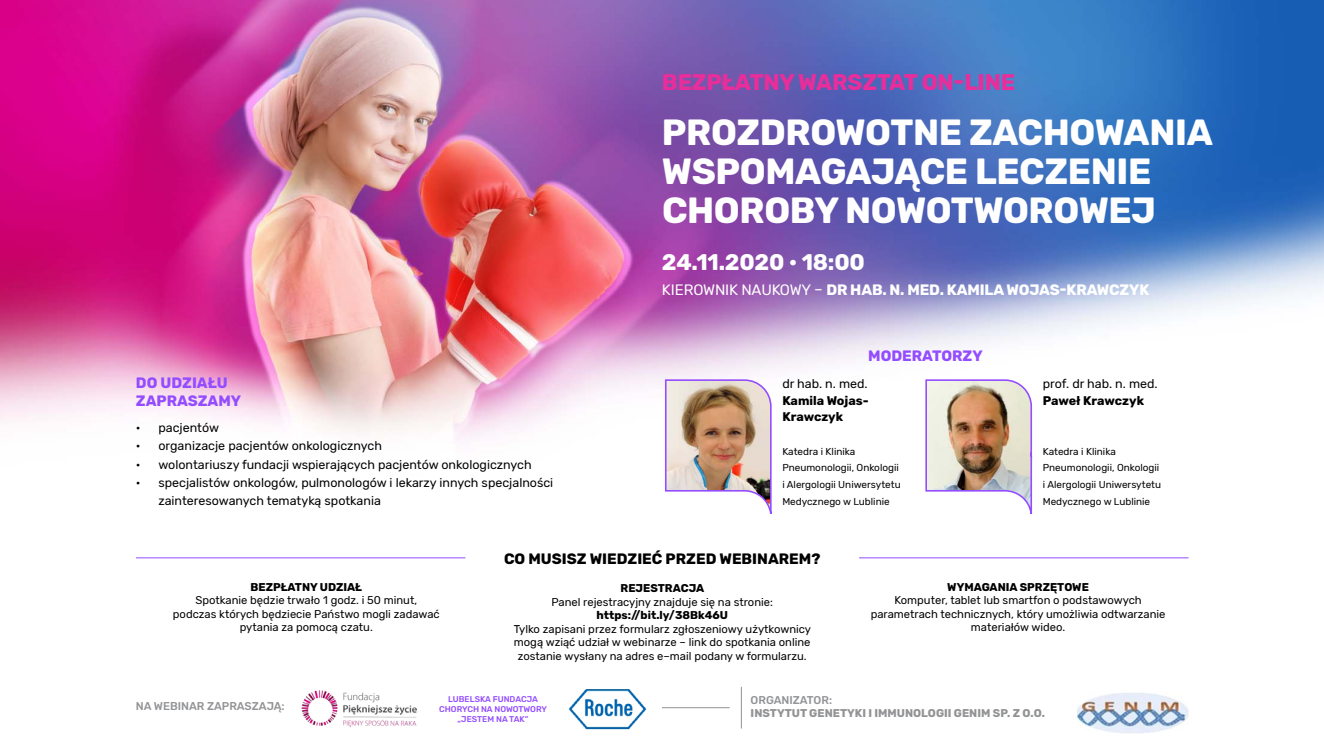
<style>
.page{position:relative;width:1324px;height:745px;background:#fff}
.page>*{position:absolute;margin:0;border:0;box-sizing:border-box;transform-origin:0 0}
.t1{font:700 36.25px/38.8px "Rubik";letter-spacing:-.01em;color:#fff}
.t2{font:700 22.5px "Rubik";letter-spacing:-.01em;color:#e92d9b}
.t3{font:700 22.5px "Rubik";letter-spacing:-.01em;color:#fff}
.t4{font:700 15px "Rubik";letter-spacing:-.01em;color:#fff}
.t5{font:700 15px "Rubik";color:#000}
.t6{font:700 15px/17.5px "Rubik";color:#934cff}
.t7{font:12.5px/18px "Rubik";color:#000}
.t8{font:700 12.5px/16.6px "Rubik";color:#000}
.t9{font:11.25px/13.5px "Rubik";color:#000;text-align:center}
.t10{font:700 11.25px "Rubik";color:#000}
.t11{font:700 11.25px "Rubik";color:#929395}
.t12{font:500 11.25px "Rubik";color:#929395}
.t13{font:10px/16.6px "Rubik";color:#000}
.t14{font:500 8.38px/10px "Rubik";color:#934cff;text-align:center}
.s1{font-weight:400}
</style>
<div class="page">
<img style="left:0;top:0;width:1323px;height:734px">
<svg style="left:136px;top:655px;width:1052px;height:13px"></svg>
<img style="left:1076px;top:691px;width:112px;height:41px">
<hr style="left:741px;top:686px;width:1px;height:42px;background:#929395">
<img style="left:924px;top:378px;width:108px;height:135px">
<div style="left:489px;top:558px;width:345px;height:104px;background:#fff;border-radius:15px"></div>
<div style="left:843px;top:558px;width:345px;height:104px;background:#fff;border-radius:15px"></div>
<div style="left:136px;top:558px;width:344px;height:104px;background:#fff;border-radius:15px"></div>
<img style="left:664px;top:378px;width:108px;height:135px">
<hr style="left:662px;top:707px;width:67px;height:1px;background:#929395">
<img style="left:568px;top:688px;width:79px;height:42px">
<hr style="left:136px;top:557px;width:329px;height:1px;background:#934cff">
<hr style="left:858px;top:557px;width:330px;height:1px;background:#934cff">
<img style="left:300px;top:687px;width:118px;height:41px">
<h2 class="t2" style="left:662px;top:69px;width:355px">BEZPŁATNY WARSZTAT ON-LINE</h2>
<h1 class="t1" style="left:662px;top:113px;width:552px">PROZDROWOTNE ZACHOWANIA<br>WSPOMAGAJĄCE LECZENIE<br>CHOROBY NOWOTWOROWEJ</h1>
<h2 class="t3" style="left:662px;top:249px;width:204px">24.11.2020 • 18:00</h2>
<h3 class="t4" style="left:662px;top:281px;width:489px"><span class="s1">KIEROWNIK NAUKOWY –</span> DR HAB. N. MED. KAMILA WOJAS-KRAWCZYK</h3>
<h3 class="t6" style="left:136px;top:374px;width:107px">DO UDZIAŁU<br>ZAPRASZAMY</h3>
<p class="t7" style="left:136px;top:419px;width:6px;text-align:justify">• • • •</p>
<p class="t7" style="left:158px;top:419px;width:396px">pacjentów<br>organizacje pacjentów onkologicznych<br>wolontariuszy fundacji wspierających pacjentów onkologicznych specjalistów onkologów, pulmonologów i lekarzy innych specjalności zainteresowanych tematyką spotkania</p>
<h3 class="t6" style="left:868px;top:347px;width:116px">MODERATORZY</h3>
<p class="t7" style="left:782px;top:374px;width:87px">dr hab. n. med.</p>
<p class="t8" style="left:782px;top:392px;width:88px">Kamila Wojas-<br>Krawczyk</p>
<p class="t13" style="left:782px;top:442px;width:120px">Katedra i Klinika<br>Pneumonologii, Onkologii i Alergologii Uniwersytetu<br>Medycznego w Lublinie</p>
<h3 class="t5" style="left:504px;top:549px;width:318px">CO MUSISZ WIEDZIEĆ PRZED WEBINAREM?</h3>
<p class="t7" style="left:1042px;top:374px;width:116px">prof. dr hab. n. med.</p>
<p class="t8" style="left:1042px;top:392px;width:103px">Paweł Krawczyk</p>
<p class="t13" style="left:1042px;top:442px;width:120px">Katedra i Klinika<br>Pneumonologii, Onkologii i Alergologii Uniwersytetu<br>Medycznego w Lublinie</p>
<p class="t10" style="left:250px;top:580px;width:113px">BEZPŁATNY UDZIAŁ</p>
<p class="t9" style="left:173px;top:593px;width:268px">Spotkanie będzie trwało 1 godz. i 50 minut, podczas których będziecie Państwo mogli zadawać pytania za pomocą czatu.</p>
<p class="t10" style="left:620px;top:581px;width:85px">REJESTRACJA</p>
<p class="t9" style="left:551px;top:594px;width:223px">Panel rejestracyjny znajduje się na stronie:</p>
<p class="t10" style="left:596px;top:608px;width:133px">https://bit.ly/38Bk46U</p>
<p class="t9" style="left:513px;top:621px;width:299px">Tylko zapisani przez formularz zgłoszeniowy użytkownicy mogą wziąć udział w webinarze – link do spotkania online zostanie wysłany na adres e–mail podany w formularzu.</p>
<p class="t10" style="left:947px;top:580px;width:143px">WYMAGANIA SPRZĘTOWE</p>
<p class="t9" style="left:870px;top:593px;width:296px">Komputer, tablet lub smartfon o podstawowych parametrach technicznych, który umożliwia odtwarzanie materiałów wideo.</p>
<p class="t12" style="left:136px;top:699px;width:150px">NA WEBINAR ZAPRASZAJĄ:</p>
<p class="t14" style="left:439px;top:693px;width:109px">LUBELSKA FUNDACJA<br>CHORYCH NA NOWOTWORY „JESTEM NA TAK”</p>
<p class="t12" style="left:750px;top:692px;width:83px">ORGANIZATOR:</p>
<p class="t11" style="left:750px;top:706px;width:296px">INSTYTUT GENETYKI I IMMUNOLOGII GENIM SP. Z O.O.</p>
</div>
